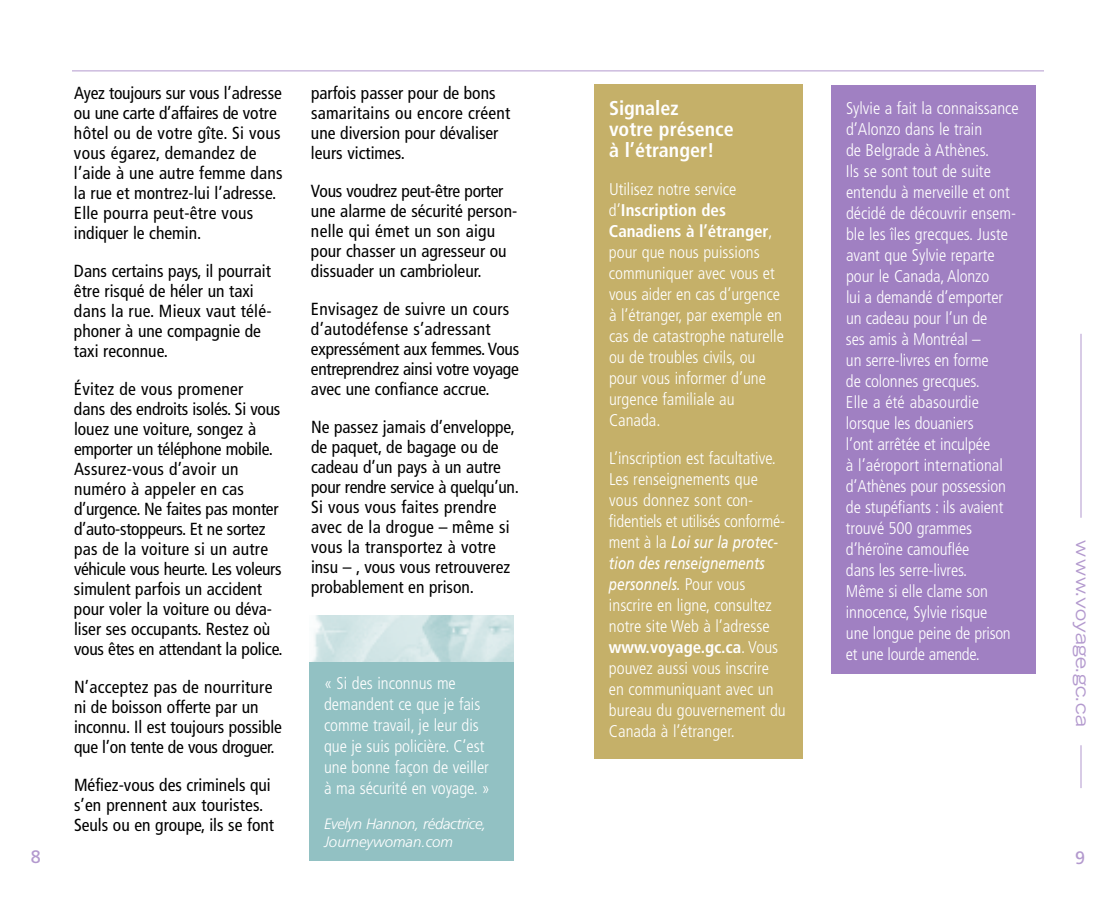
<style>
.page{position:relative;width:1116px;height:900px;background:#fff}
.page>*{position:absolute;margin:0;border:0;box-sizing:border-box;transform-origin:0 0}
.t1{font:700 condensed 20px/21px "Frutiger";color:#fff}
.t2{font:expanded 18px "Trade Gothic LH";color:#b399ce}
.t3{font:18px "Frutiger";color:#b399ce}
.t4{font:condensed 17.6px/20px "Frutiger";color:#000}
.t5{font:300 condensed 17px/21px "Frutiger";color:#fff}
.t6{font:italic 300 15px/18px "Frutiger";letter-spacing:-.02em;color:#fff}
.s1{font-weight:700}
.s2{font-weight:400;font-style:italic;font-stretch:normal}
</style>
<div class="page">
<hr style="left:1081px;top:334px;width:1px;height:184px;background:#b399ce">
<hr style="left:72px;top:71px;width:972px;height:1px;background:#b399ce">
<hr style="left:1081px;top:745px;width:1px;height:43px;background:#b399ce">
<div style="left:309px;top:661px;width:205px;height:200px;background:#92c1c3"></div>
<img style="left:309px;top:615px;width:205px;height:47px">
<div style="left:594px;top:84px;width:209px;height:675px;background:#c5b069"></div>
<div style="left:831px;top:85px;width:205px;height:589px;background:#a080c2"></div>
<p class="t3" style="left:31px;top:849px;width:12px">8</p>
<p class="t4" style="left:74px;top:84px;width:210px">Ayez toujours sur vous l’adresse ou une carte d’affaires de votre hôtel ou de votre gîte. Si vous vous égarez, demandez de l’aide à une autre femme dans la rue et montrez-lui l’adresse.<br>Elle pourra peut-être vous indiquer le chemin.</p>
<p class="t4" style="left:74px;top:262px;width:199px">Dans certains pays, il pourrait être risqué de héler un taxi dans la rue. Mieux vaut télé&shy;phoner à une compagnie de taxi reconnue.</p>
<p class="t4" style="left:74px;top:380px;width:210px">Évitez de vous promener<br>dans des endroits isolés. Si vous louez une voiture, songez à emporter un téléphone mobile.<br>Assurez-vous d’avoir un numéro à appeler en cas d’urgence. Ne faites pas monter d’auto-stoppeurs. Et ne sortez pas de la voiture si un autre véhicule vous heurte. Les voleurs simulent parfois un accident pour voler la voiture ou déva&shy;liser ses occupants. Restez où vous êtes en attendant la police.</p>
<p class="t4" style="left:74px;top:678px;width:209px">N’acceptez pas de nourriture ni de boisson offerte par un inconnu. Il est toujours possible que l’on tente de vous droguer.</p>
<p class="t4" style="left:74px;top:776px;width:202px">Méfiez-vous des criminels qui s’en prennent aux touristes.<br>Seuls ou en groupe, ils se font</p>
<p class="t4" style="left:311px;top:84px;width:201px">parfois passer pour de bons samaritains ou encore créent une diversion pour dévaliser leurs victimes.</p>
<p class="t4" style="left:311px;top:182px;width:208px">Vous voudrez peut-être porter une alarme de sécurité person&shy;nelle qui émet un son aigu pour chasser un agresseur ou dissuader un cambrioleur.</p>
<p class="t4" style="left:311px;top:300px;width:210px">Envisagez de suivre un cours d’autodéfense s’adressant expressément aux femmes. Vous entreprendrez ainsi votre voyage avec une confiance accrue.</p>
<p class="t4" style="left:311px;top:418px;width:209px">Ne passez jamais d’enveloppe, de paquet, de bagage ou de cadeau d’un pays à un autre pour rendre service à quelqu’un.<br>Si vous vous faites prendre avec de la drogue – même si vous la transportez à votre insu – , vous vous retrouverez probablement en prison.</p>
<p class="t5" style="left:324px;top:674px;width:167px">« Si des inconnus me demandent ce que je fais comme travail, je leur dis que je suis policière. C’est une bonne façon de veiller à ma sécurité en voyage. »</p>
<p class="t6" style="left:324px;top:816px;width:164px">Evelyn Hannon, rédactrice,<br>Journeywoman.com</p>
<p class="t1" style="left:609px;top:99px;width:126px">Signalez<br>votre présence à l’étranger!</p>
<p class="t5" style="left:609px;top:180px;width:176px">Utilisez notre service d’<span class="s1">Inscription des<br>Canadiens à l’étranger</span>, pour que nous puissions communiquer avec vous et vous aider en cas d’urgence à l’étranger, par exemple en cas de catastrophe naturelle ou de troubles civils, ou pour vous informer d’une urgence familiale au<br>Canada.</p>
<p class="t5" style="left:609px;top:449px;width:178px">L’inscription est facultative.<br>Les renseignements que vous donnez sont con&shy;fidentiels et utilisés conformé&shy;ment à la <span class="s2">Loi sur la protec&shy;tion des renseignements personnels.</span> Pour vous inscrire en ligne, consultez notre site Web à l’adresse <span class="s1">www.voyage.gc.ca</span>. Vous pouvez aussi vous inscrire en communiquant avec un bureau du gouvernement du<br>Canada à l’étranger.</p>
<p class="t5" style="left:846px;top:99px;width:174px">Sylvie a fait la connaissance d’Alonzo dans le train<br>de Belgrade à Athènes.<br>Ils se sont tout de suite entendu à merveille et ont décidé de découvrir ensem&shy;ble les îles grecques. Juste avant que Sylvie reparte pour le Canada, Alonzo<br>lui a demandé d’emporter un cadeau pour l’un de<br>ses amis à Montréal –<br>un serre-livres en forme<br>de colonnes grecques.<br>Elle a été abasourdie lorsque les douaniers<br>l’ont arrêtée et inculpée<br>à l’aéroport international d’Athènes pour possession de stupéfiants : ils avaient trouvé 500 grammes d’héroïne camouflée<br>dans les serre-livres.<br>Même si elle clame son innocence, Sylvie risque<br>une longue peine de prison et une lourde amende.</p>
<p class="t2" style="left:1089px;top:540px;width:188px;rotate:90deg">www.voyage.gc.ca</p>
<p class="t3" style="left:1075px;top:850px;width:12px">9</p>
</div>
